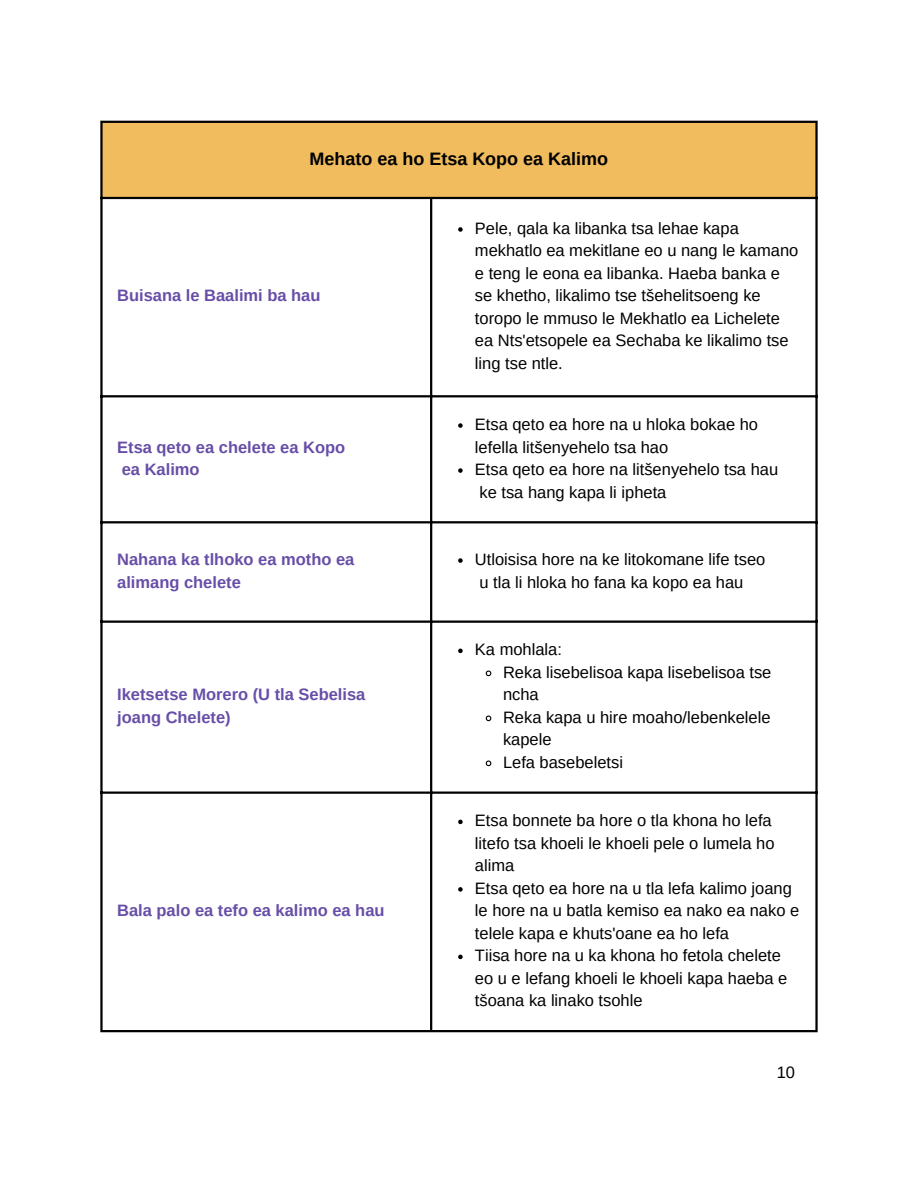
<style>
.page{position:relative;width:918px;height:1188px;background:#fff}
.page>*{position:absolute;margin:0;border:0;box-sizing:border-box;transform-origin:0 0}
.t1{font:700 18px "Arimo";color:#000}
.t2{font:16.5px/22.5px "Arimo";color:#000}
.t3{font:700 16.5px/22.5px "Arimo";color:#674ea7}
</style>
<div class="page">
<div style="left:101px;top:122px;width:716px;height:76px;background:#f0bc5e"></div>
<svg style="left:458px;top:227px;width:5px;height:5px"></svg>
<svg style="left:458px;top:423px;width:5px;height:5px"></svg>
<svg style="left:458px;top:468px;width:5px;height:5px"></svg>
<svg style="left:458px;top:558px;width:5px;height:5px"></svg>
<svg style="left:458px;top:649px;width:5px;height:4px"></svg>
<svg style="left:485px;top:670px;width:7px;height:7px"></svg>
<svg style="left:485px;top:715px;width:7px;height:7px"></svg>
<svg style="left:485px;top:760px;width:7px;height:7px"></svg>
<svg style="left:458px;top:820px;width:5px;height:4px"></svg>
<svg style="left:458px;top:887px;width:5px;height:5px"></svg>
<svg style="left:458px;top:955px;width:5px;height:4px"></svg>
<hr style="left:100px;top:123px;width:3px;height:907px;background:#000">
<hr style="left:430px;top:199px;width:2px;height:831px;background:#000">
<hr style="left:815px;top:123px;width:3px;height:907px;background:#000">
<hr style="left:100px;top:121px;width:718px;height:2px;background:#000">
<hr style="left:100px;top:197px;width:718px;height:2px;background:#000">
<hr style="left:100px;top:395px;width:718px;height:2px;background:#000">
<hr style="left:100px;top:521px;width:718px;height:2px;background:#000">
<hr style="left:100px;top:621px;width:718px;height:2px;background:#000">
<hr style="left:100px;top:792px;width:718px;height:2px;background:#000">
<hr style="left:100px;top:1030px;width:718px;height:2px;background:#000">
<p class="t1" style="left:309px;top:148px;width:300px">Mehato ea ho Etsa Kopo ea Kalimo</p>
<p class="t3" style="left:117px;top:285px;width:205px">Buisana le Baalimi ba hau</p>
<p class="t3" style="left:117px;top:436px;width:230px">Etsa qeto ea chelete ea Kopo ea Kalimo</p>
<p class="t2" style="left:475px;top:217px;width:325px">Pele, qala ka libanka tsa lehae kapa mekhatlo ea mekitlane eo u nang le kamano e teng le eona ea libanka. Haeba banka e se khetho, likalimo tse tšehelitsoeng ke toropo le mmuso le Mekhatlo ea Lichelete ea Nts'etsopele ea Sechaba ke likalimo tse ling tse ntle.</p>
<p class="t2" style="left:475px;top:413px;width:285px">Etsa qeto ea hore na u hloka bokae ho lefella litšenyehelo tsa hao</p>
<p class="t2" style="left:475px;top:458px;width:305px">Etsa qeto ea hore na litšenyehelo tsa hau ke tsa hang kapa li ipheta</p>
<p class="t3" style="left:117px;top:548px;width:239px">Nahana ka tlhoko ea motho ea alimang chelete</p>
<p class="t2" style="left:475px;top:548px;width:292px">Utloisisa hore na ke litokomane life tseo u tla li hloka ho fana ka kopo ea hau</p>
<p class="t3" style="left:117px;top:683px;width:250px">Iketsetse Morero (U tla Sebelisa joang Chelete)</p>
<p class="t3" style="left:117px;top:899px;width:269px">Bala palo ea tefo ea kalimo ea hau</p>
<p class="t2" style="left:475px;top:638px;width:89px">Ka mohlala:</p>
<p class="t2" style="left:503px;top:661px;width:270px">Reka lisebelisoa kapa lisebelisoa tse ncha</p>
<p class="t2" style="left:503px;top:706px;width:269px">Reka kapa u hire moaho/lebenkelele kapele</p>
<p class="t2" style="left:503px;top:751px;width:122px">Lefa basebeletsi</p>
<p class="t2" style="left:475px;top:809px;width:301px">Etsa bonnete ba hore o tla khona ho lefa litefo tsa khoeli le khoeli pele o lumela ho alima</p>
<p class="t2" style="left:475px;top:877px;width:326px">Etsa qeto ea hore na u tla lefa kalimo joang le hore na u batla kemiso ea nako ea nako e telele kapa e khuts'oane ea ho lefa</p>
<p class="t2" style="left:475px;top:944px;width:314px">Tiisa hore na u ka khona ho fetola chelete eo u e lefang khoeli le khoeli kapa haeba e tšoana ka linako tsohle</p>
<p class="t2" style="left:777px;top:1061px;width:20px">10</p>
</div>
